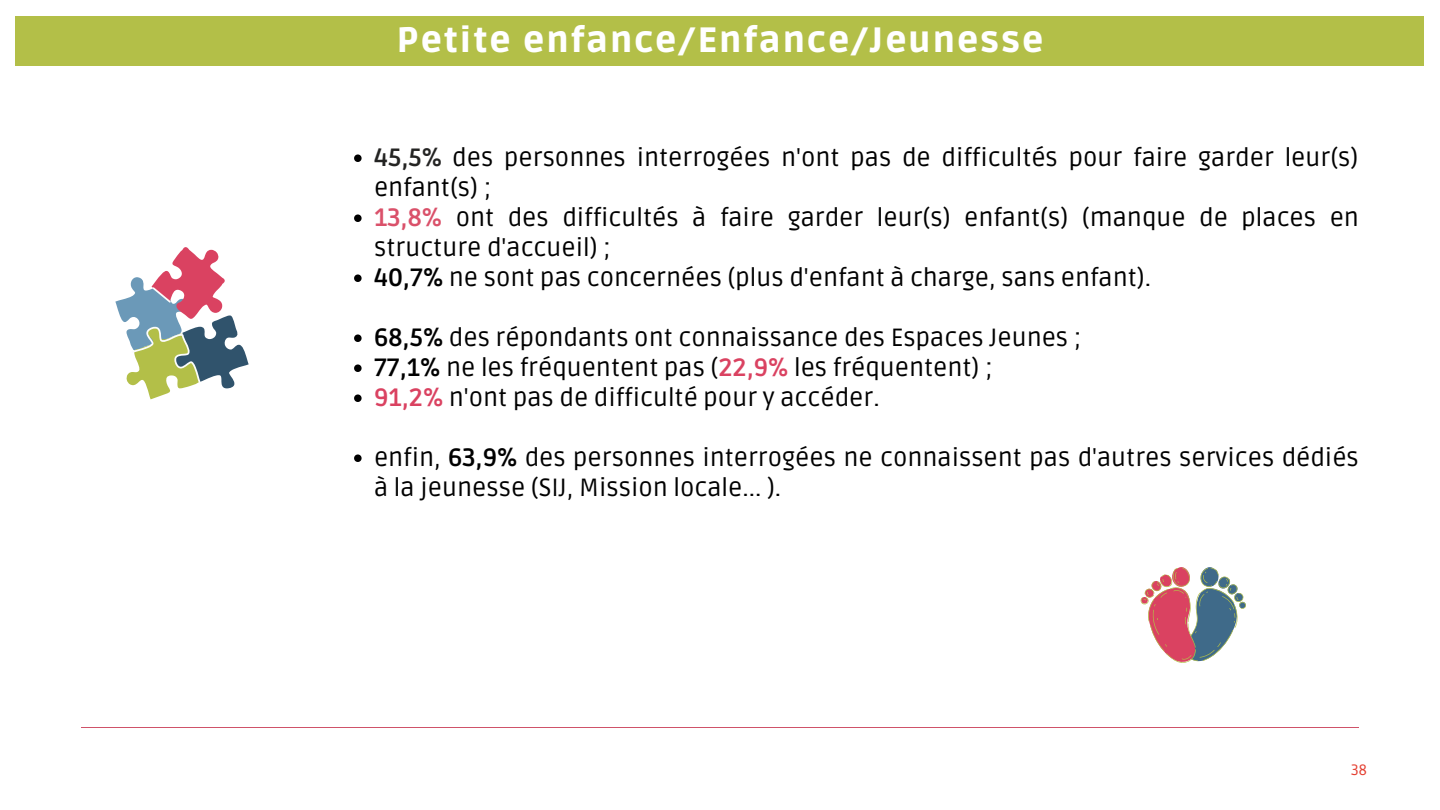
<style>
.page{position:relative;width:1440px;height:810px;background:#fff}
.page>*{position:absolute;margin:0;border:0;box-sizing:border-box;transform-origin:0 0}
.t1{font:900 35px "Ruda";letter-spacing:.06em;color:#fff}
.t2{font:25px/30px "Ruda";color:#000}
.t3{font:15px "Ruda";color:#e44032}
.s1{font-weight:700;color:#242423}
.s2{font-weight:700;color:#da516a}
.s3{font-weight:700}
.s4{font-weight:700;color:#da4261}
</style>
<div class="page">
<hr style="left:81px;top:727px;width:1278px;height:1px;background:#cf5269">
<div style="left:16px;top:16px;width:1408px;height:49px;background:#b3bf48"></div>
<svg style="left:354px;top:154px;width:8px;height:8px"></svg>
<svg style="left:354px;top:214px;width:8px;height:8px"></svg>
<svg style="left:354px;top:274px;width:8px;height:8px"></svg>
<svg style="left:354px;top:334px;width:8px;height:8px"></svg>
<svg style="left:354px;top:364px;width:8px;height:8px"></svg>
<svg style="left:354px;top:394px;width:8px;height:8px"></svg>
<svg style="left:354px;top:454px;width:8px;height:8px"></svg>
<svg style="left:115px;top:247px;width:134px;height:152px"></svg>
<svg style="left:1141px;top:567px;width:105px;height:96px"></svg>
<p class="t1" style="left:397px;top:20px;width:648px">Petite enfance/Enfance/Jeunesse</p>
<p class="t2" style="left:374px;top:143px;width:986px"><span class="s1">45,5%</span> des personnes interrogées n'ont pas de difficultés pour faire garder leur(s) enfant(s) ;</p>
<p class="t2" style="left:374px;top:203px;width:986px"><span class="s2">13,8%</span> ont des difficultés à faire garder leur(s) enfant(s) (manque de places en structure d'accueil) ;</p>
<p class="t2" style="left:374px;top:263px;width:779px"><span class="s3">40,7%</span> ne sont pas concernées (plus d'enfant à charge, sans enfant).</p>
<p class="t2" style="left:374px;top:323px;width:709px"><span class="s3">68,5%</span> des répondants ont connaissance des Espaces Jeunes ;</p>
<p class="t2" style="left:374px;top:353px;width:620px"><span class="s3">77,1%</span> ne les fréquentent pas (<span class="s4">22,9%</span> les fréquentent) ;</p>
<p class="t2" style="left:374px;top:383px;width:507px"><span class="s4">91,2%</span> n'ont pas de difficulté pour y accéder.</p>
<p class="t2" style="left:374px;top:443px;width:986px">enfin, <span class="s3">63,9%</span> des personnes interrogées ne connaissent pas d'autres services dédiés à la jeunesse (SIJ, Mission locale... ).</p>
<p class="t3" style="left:1351px;top:761px;width:17px">38</p>
</div>
